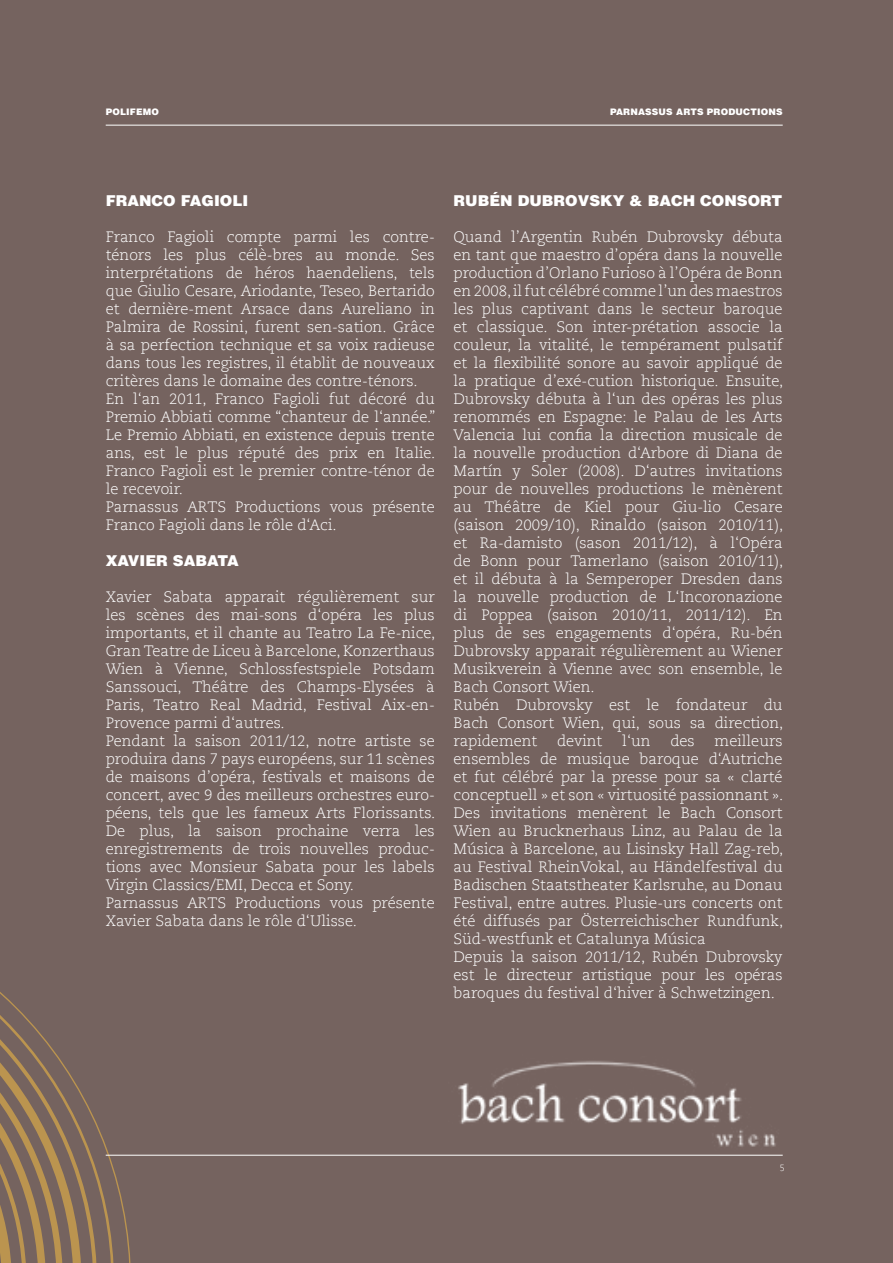
<style>
.page{position:relative;width:893px;height:1263px;background:#fff}
.page>*{position:absolute;margin:0;border:0;box-sizing:border-box;transform-origin:0 0}
.t1{font:300 15px/18px "PMN Caecilia";color:#fff}
.t2{font:900 15px "Helvetica";color:#fff}
.t3{font:900 9px "Helvetica";letter-spacing:.02em;color:#fff}
.t4{font:300 9px "PMN Caecilia";color:#fff}
</style>
<div class="page">
<div style="left:1px;top:0;width:892px;height:1263px;background:#75635f"></div>
<div style="left:0;top:0;width:16px;height:1263px;background:#75635f"></div>
<svg style="left:0;top:992px;width:131px;height:271px"></svg>
<hr style="left:106px;top:125px;width:677px;height:1px;background:#fff">
<hr style="left:106px;top:1155px;width:677px;height:1px;background:#fff">
<img style="left:435px;top:1061px;width:348px;height:94px">
<p class="t3" style="left:106px;top:106px;width:55px">POLIFEMO</p>
<p class="t3" style="left:610px;top:106px;width:174px">PARNASSUS ARTS PRODUCTIONS</p>
<p class="t2" style="left:106px;top:191px;width:144px">FRANCO FAGIOLI</p>
<p class="t1" style="left:106px;top:229px;width:331px">Franco Fagioli compte parmi les contre&shy;ténors les plus célè-bres au monde. Ses interprétations de héros haendeliens, tels que Giulio Cesare, Ariodante, Teseo, Bertarido et dernière-ment Arsace dans Aureliano in Palmira de Rossini, furent sen-sation. Grâce à sa perfection technique et sa voix radieuse dans tous les registres, il établit de nouveaux critères dans le domaine des contre-ténors.<br>En l‘an 2011, Franco Fagioli fut décoré du Premio Abbiati comme “chanteur de l‘année.” Le Premio Abbiati, en existence depuis trente ans, est le plus réputé des prix en Italie.<br>Franco Fagioli est le premier contre-ténor de le recevoir.<br>Parnassus ARTS Productions vous présente Franco Fagioli dans le rôle d‘Aci.</p>
<p class="t2" style="left:106px;top:551px;width:135px">XAVIER SABATA</p>
<p class="t1" style="left:106px;top:589px;width:331px">Xavier Sabata apparait régulièrement sur les scènes des mai-sons d‘opéra les plus importants, et il chante au Teatro La Fe-nice, Gran Teatre de Liceu à Barcelone, Konzerthaus Wien à Vienne, Schlossfestspiele Potsdam Sanssouci, Théâtre des Champs-Elysées à Paris, Teatro Real Madrid, Festival Aix-en-Provence parmi d‘autres.<br>Pendant la saison 2011/12, notre artiste se produira dans 7 pays européens, sur 11 scènes de maisons d’opéra, festivals et maisons de concert, avec 9 des meilleurs orchestres euro&shy;péens, tels que les fameux Arts Florissants.<br>De plus, la saison prochaine verra les enregistrements de trois nouvelles produc&shy;tions avec Monsieur Sabata pour les labels Virgin Classics/EMI, Decca et Sony.<br>Parnassus ARTS Productions vous présente Xavier Sabata dans le rôle d‘Ulisse.</p>
<p class="t2" style="left:454px;top:190px;width:330px">RUBÉN DUBROVSKY &amp; BACH CONSORT</p>
<p class="t1" style="left:454px;top:228px;width:331px">Quand l’Argentin Rubén Dubrovsky débuta en tant que maestro d’opéra dans la nouvelle production d’Orlano Furioso à l’Opéra de Bonn en 2008, il fut célébré comme l’un des maestros les plus captivant dans le secteur baroque et classique. Son inter-prétation associe la couleur, la vitalité, le tempérament pulsatif et la flexibilité sonore au savoir appliqué de la pratique d’exé-cution historique. Ensuite, Dubrovsky débuta à l‘un des opéras les plus renommés en Espagne: le Palau de les Arts Valencia lui confia la direction musicale de la nouvelle production d‘Arbore di Diana de Martín y Soler (2008). D‘autres invitations pour de nouvelles productions le mènèrent au Théâtre de Kiel pour Giu-lio Cesare (saison 2009/10), Rinaldo (saison 2010/11), et Ra-damisto (sason 2011/12), à l‘Opéra de Bonn pour Tamerlano (saison 2010/11), et il débuta à la Semperoper Dresden dans la nouvelle production de L‘Incoronazione di Poppea (saison 2010/11, 2011/12). En plus de ses engagements d‘opéra, Ru-bén Dubrovsky apparait régulièrement au Wiener Musikverein à Vienne avec son ensemble, le Bach Consort Wien.<br>Rubén Dubrovsky est le fondateur du Bach Consort Wien, qui, sous sa direction, rapidement</p>
<p class="t1" style="left:454px;top:732px;width:331px;text-indent:261px">meilleurs ensembles de musique baroque d‘Autriche et fut célébré par la presse pour sa « clarté conceptuell » et son « virtuosité passionnant ».<br>Des invitations menèrent le Bach Consort Wien au Brucknerhaus Linz, au Palau de la Música à Barcelone, au Lisinsky Hall Zag-reb, au Festival RheinVokal, au Händelfestival du Badischen Staatstheater Karlsruhe, au Donau Festival, entre autres. Plusie-urs concerts ont été diffusés par Österreichischer Rundfunk, Süd-westfunk et Catalunya Música<br>Depuis la saison 2011/12, Rubén Dubrovsky est le directeur artistique pour les opéras baroques du festival d‘hiver à Schwetzingen.</p>
<p class="t1" style="left:557px;top:732px;width:47px">devint</p>
<p class="t1" style="left:622px;top:732px;width:30px">l‘un</p>
<p class="t1" style="left:670px;top:732px;width:26px">des</p>
<p class="t4" style="left:780px;top:1163px;width:7px">5</p>
</div>
